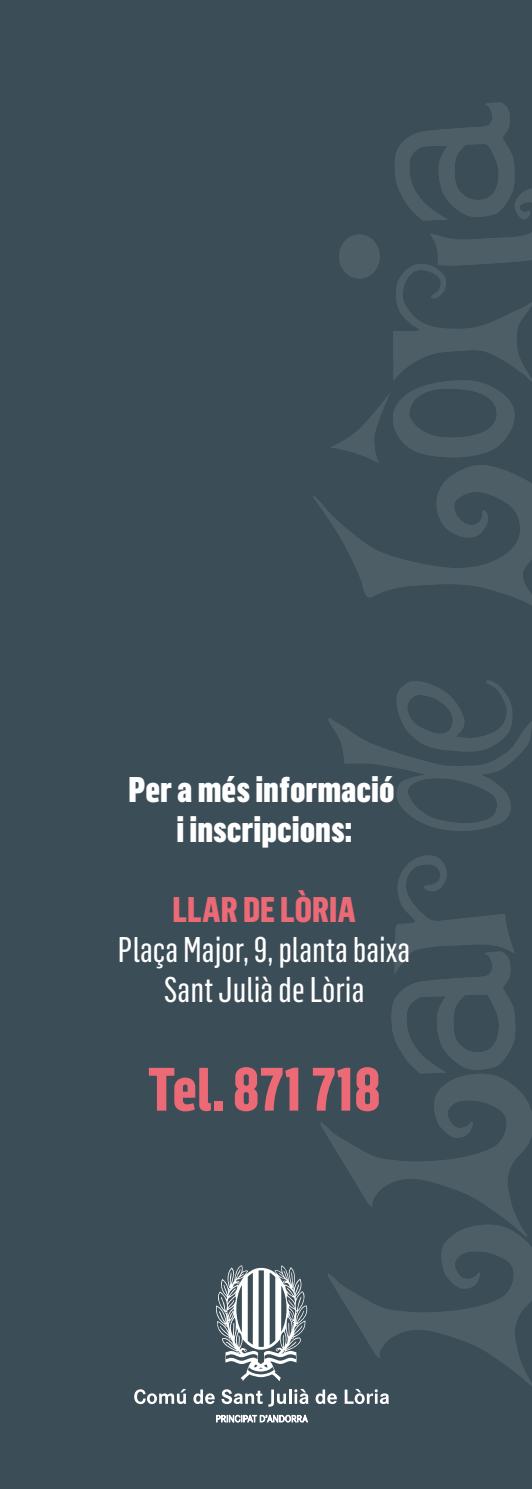
<style>
.page{position:relative;width:532px;height:1489px;background:#fff}
.page>*{position:absolute;margin:0;border:0;box-sizing:border-box;transform-origin:0 0}
.t1{font:800 60px "Flama Condensed";color:#eb6a76}
.t2{font:35px/40px "Flama Condensed Basic";color:#fff;text-align:center}
.t3{font:900 35px/40px "Flama Condensed";color:#fff;text-align:center}
.t4{font:800 35px "Flama Condensed";color:#eb6a76}
</style>
<div class="page">
<div style="left:0;top:0;width:532px;height:1488px;background:#3b4d57"></div>
<svg style="left:328px;top:1238px;width:204px;height:148px"></svg>
<svg style="left:320px;top:1073px;width:212px;height:165px"></svg>
<svg style="left:391px;top:855px;width:125px;height:218px"></svg>
<svg style="left:328px;top:680px;width:203px;height:151px"></svg>
<svg style="left:313px;top:465px;width:219px;height:140px"></svg>
<svg style="left:331px;top:102px;width:201px;height:361px"></svg>
<svg style="left:216px;top:1265px;width:92px;height:115px"></svg>
<svg style="left:134px;top:1389px;width:52px;height:14px"></svg>
<svg style="left:193px;top:1389px;width:22px;height:14px"></svg>
<svg style="left:221px;top:1389px;width:41px;height:14px"></svg>
<svg style="left:268px;top:1389px;width:40px;height:17px"></svg>
<svg style="left:315px;top:1389px;width:22px;height:14px"></svg>
<svg style="left:344px;top:1389px;width:45px;height:14px"></svg>
<svg style="left:216px;top:1414px;width:92px;height:8px"></svg>
<p class="t3" style="left:129px;top:768px;width:267px">Per a més informació i inscripcions:</p>
<p class="t4" style="left:172px;top:887px;width:185px">LLAR DE LÒRIA</p>
<p class="t2" style="left:118px;top:928px;width:294px">Plaça Major, 9, planta baixa<br>Sant Julià de Lòria</p>
<h1 class="t1" style="left:148px;top:1050px;width:234px">Tel. 871 718</h1>
</div>
